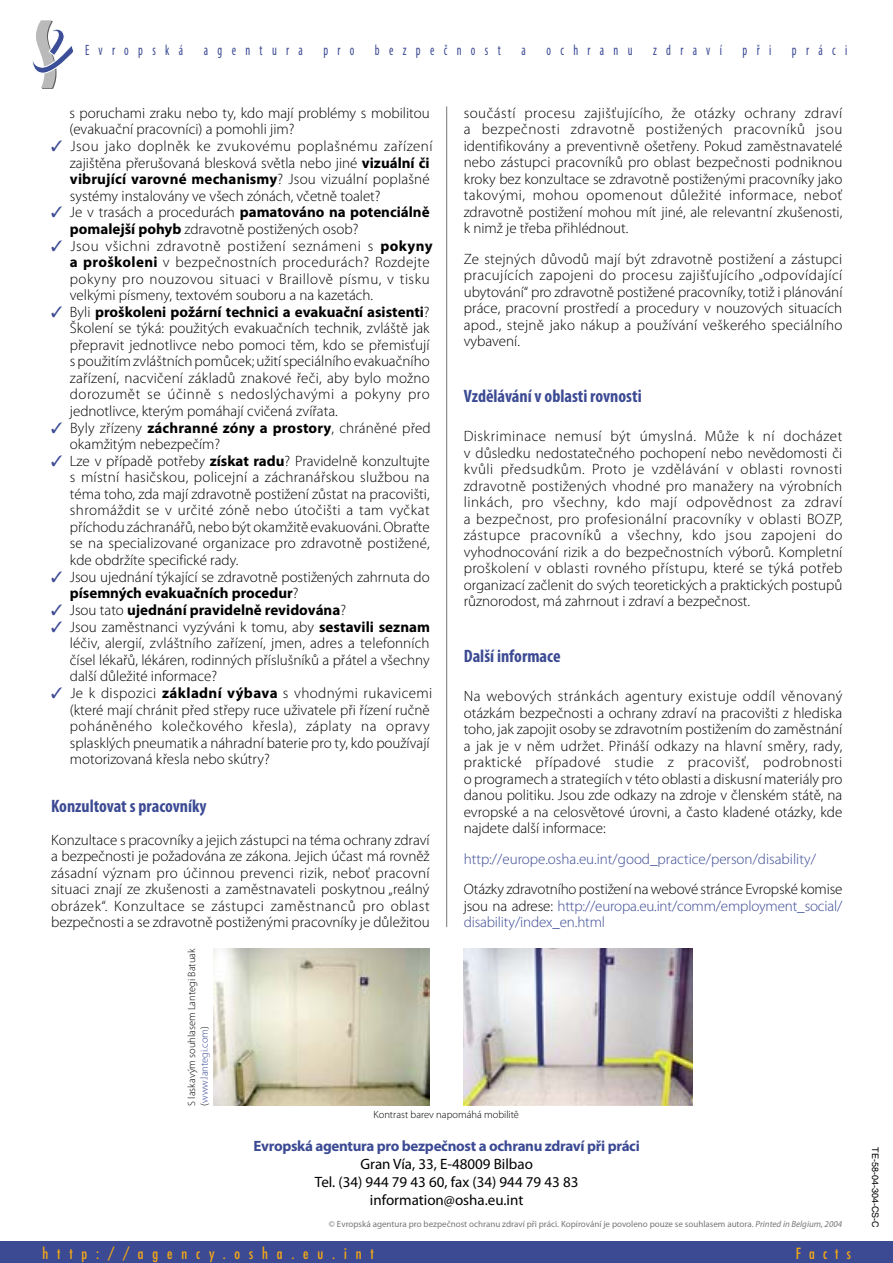
<style>
.page{position:relative;width:893px;height:1263px;background:#fff}
.page>*{position:absolute;margin:0;border:0;box-sizing:border-box;transform-origin:0 0}
.t1{font:700 condensed 18px "Myriad Pro";color:#3b4a93}
.t2{font:300 15px/16.5px "Myriad Pro";color:#000;text-align:justify}
.t3{font:300 15px/16.5px "Myriad Pro";letter-spacing:.025em;color:#000}
.t4{font:15px/18px "Myriad Pro";color:#000;text-align:center}
.t5{font:300 15px "Myriad Pro";color:#3b4a93}
.t6{font:condensed 15px "Myriad Pro";letter-spacing:.78em;color:#3b4a93;scale:.8 1}
.t7{font:700 15px "Myriad Pro";letter-spacing:-.02em;color:#3b4a93}
.t8{font:700 15px "Myriad Pro";color:#000}
.t9{font:condensed 15px "Futura";letter-spacing:.59em;color:#f4a717}
.t10{font:300 10.5px/12.6px "Myriad Pro";color:#000}
.t11{font:9px "Myriad Pro";color:#777}
.t12{font:9px "Helvetica";color:#000}
.s1{color:#3b4a93}
.s2{font-weight:700}
.s3{font-weight:300}
.s4{font-style:italic}
</style>
<div class="page">
<div style="left:0;top:1242px;width:892px;height:21px;background:#3b4a93"></div>
<svg style="left:32px;top:20px;width:42px;height:69px"></svg>
<hr style="left:446px;top:106px;width:1px;height:821px;background:#777">
<img style="left:213px;top:948px;width:216px;height:158px">
<img style="left:463px;top:948px;width:229px;height:158px">
<p class="t6" style="left:85px;top:44px;width:124px">Evropská</p>
<p class="t6" style="left:204px;top:44px;width:125px">agentura</p>
<p class="t6" style="left:323px;top:44px;width:40px">pro</p>
<p class="t6" style="left:375px;top:44px;width:159px">bezpečnost</p>
<p class="t6" style="left:521px;top:44px;width:7px">a</p>
<p class="t6" style="left:546px;top:44px;width:109px">ochranu</p>
<p class="t6" style="left:653px;top:44px;width:87px">zdraví</p>
<p class="t6" style="left:742px;top:44px;width:37px">při</p>
<p class="t6" style="left:792px;top:44px;width:71px">práci</p>
<p class="t2" style="left:69px;top:106px;width:362px">s poruchami zraku nebo ty, kdo mají problémy s mobilitou (evakuační pracovníci) a pomohli jim?</p>
<p class="t2" style="left:70px;top:139px;width:364px;text-align:left;text-indent:-19px"><span class="s1">✓</span> Jsou jako doplněk ke zvukovému poplašnému zařízení zajištěna přerušovaná blesková světla nebo jiné <span class="s2">vizuální či vibrující varovné mechanismy</span>? Jsou vizuální poplašné systémy instalovány ve všech zónách, včetně toalet?</p>
<p class="t2" style="left:70px;top:205px;width:361px;text-indent:-19px"><span class="s1">✓</span> Je v trasách a procedurách <span class="s2">pamatováno na potenciálně pomalejší pohyb</span> zdravotně postižených osob?</p>
<p class="t3" style="left:70px;top:239px;width:364px;text-indent:-19px"><span class="s1">✓</span> Jsou všichni zdravotně postižení seznámeni s <span class="s2">pokyny a proškoleni</span> v bezpečnostních procedurách? Rozdejte pokyny pro nouzovou situaci v Braillově písmu, v tisku velkými písmeny, textovém souboru a na kazetách.</p>
<p class="t2" style="left:70px;top:305px;width:361px;text-indent:-19px"><span class="s1">✓</span> Byli <span class="s2">proškoleni požární technici a evakuační asistenti</span>?<br>Školení se týká: použitých evakuačních technik, zvláště jak přepravit jednotlivce nebo pomoci těm, kdo se přemisťují s použitím zvláštních pomůcek; užití speciálního evakuačního zařízení, nacvičení základů znakové řeči, aby bylo možno dorozumět se účinně s nedoslýchavými a pokyny pro jednotlivce, kterým pomáhají cvičená zvířata.</p>
<p class="t2" style="left:70px;top:421px;width:362px;text-indent:-19px"><span class="s1">✓</span> Byly zřízeny <span class="s2">záchranné zóny a prostory</span>, chráněné před okamžitým nebezpečím?</p>
<p class="t2" style="left:70px;top:454px;width:361px;text-indent:-19px"><span class="s1">✓</span> Lze v případě potřeby <span class="s2">získat radu</span>? Pravidelně konzultujte s místní hasičskou, policejní a záchranářskou službou na téma toho, zda mají zdravotně postižení zůstat na pracovišti, shromáždit se v určité zóně nebo útočišti a tam vyčkat příchodu záchranářů, nebo být okamžitě evakuováni. Obraťte se na specializované organizace pro zdravotně postižené, kde obdržíte specifické rady.</p>
<p class="t2" style="left:70px;top:570px;width:361px;text-indent:-19px"><span class="s1">✓</span> Jsou ujednání týkající se zdravotně postižených zahrnuta do <span class="s2">písemných evakuačních procedur</span>?</p>
<p class="t8" style="left:51px;top:604px;width:296px"><span class="s1">✓</span> <span class="s3">Jsou tato</span> ujednání pravidelně revidována<span class="s3">?</span></p>
<p class="t2" style="left:70px;top:620px;width:362px;text-indent:-19px"><span class="s1">✓</span> Jsou zaměstnanci vyzýváni k tomu, aby <span class="s2">sestavili seznam </span>léčiv, alergií, zvláštního zařízení, jmen, adres a telefonních čísel lékařů, lékáren, rodinných příslušníků a přátel a všechny další důležité informace?</p>
<p class="t2" style="left:70px;top:686px;width:364px;text-align:left;text-indent:-19px"><span class="s1">✓</span> Je k dispozici <span class="s2">základní výbava</span> s vhodnými rukavicemi (které mají chránit před střepy ruce uživatele při řízení ručně poháněného kolečkového křesla), záplaty na opravy splasklých pneumatik a náhradní baterie pro ty, kdo používají motorizovaná křesla nebo skútry?</p>
<p class="t1" style="left:51px;top:800px;width:157px">Konzultovat s pracovníky</p>
<p class="t2" style="left:51px;top:833px;width:380px">Konzultace s pracovníky a jejich zástupci na téma ochrany zdraví a bezpečnosti je požadována ze zákona. Jejich účast má rovněž zásadní význam pro účinnou prevenci rizik, neboť pracovní situaci znají ze zkušenosti a zaměstnavateli poskytnou „reálný obrázek“. Konzultace se zástupci zaměstnanců pro oblast bezpečnosti a se zdravotně postiženými pracovníky je důležitou</p>
<p class="t10" style="left:186px;top:1106px;width:159px;rotate:-90deg">S laskavým souhlasem Lantegi Batuak (<span class="s1">www.lantegi.com</span>)</p>
<p class="t2" style="left:463px;top:106px;width:380px">součástí procesu zajišťujícího, že otázky ochrany zdraví a bezpečnosti zdravotně postižených pracovníků jsou identifikovány a preventivně ošetřeny. Pokud zaměstnavatelé nebo zástupci pracovníků pro oblast bezpečnosti podniknou kroky bez konzultace se zdravotně postiženými pracovníky jako takovými, mohou opomenout důležité informace, neboť zdravotně postižení mohou mít jiné, ale relevantní zkušenosti, k nimž je třeba přihlédnout.</p>
<p class="t2" style="left:463px;top:252px;width:380px">Ze stejných důvodů mají být zdravotně postižení a zástupci pracujících zapojeni do procesu zajišťujícího „odpovídající ubytování“ pro zdravotně postižené pracovníky, totiž i plánování práce, pracovní prostředí a procedury v nouzových situacích apod., stejně jako nákup a používání veškerého speciálního vybavení.</p>
<p class="t1" style="left:463px;top:389px;width:179px">Vzdělávání v oblasti rovnosti</p>
<p class="t2" style="left:463px;top:429px;width:380px">Diskriminace nemusí být úmyslná. Může k ní docházet v důsledku nedostatečného pochopení nebo nevědomosti či kvůli předsudkům. Proto je vzdělávání v oblasti rovnosti zdravotně postižených vhodné pro manažery na výrobních linkách, pro všechny, kdo mají odpovědnost za zdraví a bezpečnost, pro profesionální pracovníky v oblasti BOZP, zástupce pracovníků a všechny, kdo jsou zapojeni do vyhodnocování rizik a do bezpečnostních výborů. Kompletní proškolení v oblasti rovného přístupu, které se týká potřeb organizací začlenit do svých teoretických a praktických postupů různorodost, má zahrnout i zdraví a bezpečnost.</p>
<p class="t1" style="left:463px;top:649px;width:98px">Další informace</p>
<p class="t2" style="left:463px;top:689px;width:380px">Na webových stránkách agentury existuje oddíl věnovaný otázkám bezpečnosti a ochrany zdraví na pracovišti z hlediska toho, jak zapojit osoby se zdravotním postižením do zaměstnání a jak je v něm udržet. Přináší odkazy na hlavní směry, rady, praktické případové studie z pracovišť, podrobnosti o programech a strategiích v této oblasti a diskusní materiály pro danou politiku. Jsou zde odkazy na zdroje v členském státě, na evropské a na celosvětové úrovni, a často kladené otázky, kde najdete další informace:</p>
<p class="t5" style="left:463px;top:853px;width:354px">http://europe.osha.eu.int/good_practice/person/disability/</p>
<p class="t2" style="left:463px;top:882px;width:380px">Otázky zdravotního postižení na webové stránce Evropské komise jsou na adrese: <span class="s1">http://europa.eu.int/comm/employment_social/ disability/index_en.html</span></p>
<p class="t10" style="left:373px;top:1109px;width:147px">Kontrast barev napomáhá mobilitě</p>
<p class="t7" style="left:253px;top:1140px;width:388px">Evropská agentura pro bezpečnost a ochranu zdraví při práci</p>
<p class="t4" style="left:315px;top:1156px;width:265px">Gran Vía, 33, E-48009 Bilbao<br>Tel. (34) 944 79 43 60, fax (34) 944 79 43 83 information@osha.eu.int</p>
<p class="t11" style="left:329px;top:1221px;width:515px">© Evropská agentura pro bezpečnost ochranu zdraví při práci. Kopírování je povoleno pouze se souhlasem autora. <span class="s4">Printed in Belgium, 2004</span></p>
<p class="t9" style="left:43px;top:1247px;width:333px">http://agency.osha.eu.int</p>
<p class="t9" style="left:796px;top:1247px;width:56px">Facts</p>
<p class="t12" style="left:878px;top:1147px;width:82px;rotate:90deg">TE-58-04-304-CS-C</p>
</div>
